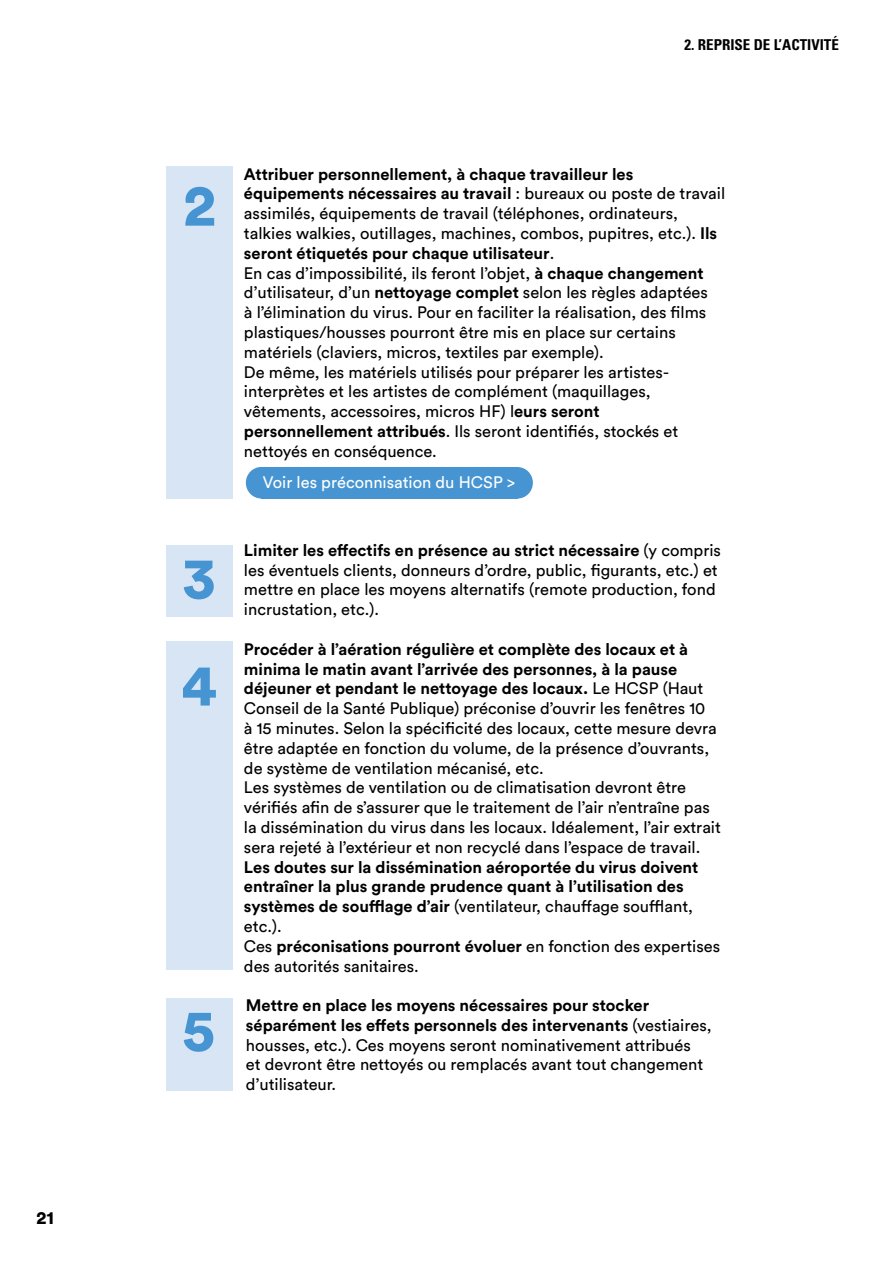
<style>
.page{position:relative;width:893px;height:1263px;background:#fff}
.page>*{position:absolute;margin:0;border:0;box-sizing:border-box;transform-origin:0 0}
.t1{font:900 58.5px/106.9px "Circular Std";color:#4695d2}
.t2{font:900 18px "Circular Std";color:#000}
.t3{font:16.5px/19.8px "Circular Std";color:#000}
.t4{font:700 16.5px/19.8px "Circular Std";color:#000}
.t5{font:16.5px "Circular Std";color:#fff}
.t6{font:700 condensed 15px "Univers LT Std";color:#000}
.s1{font-weight:700}
.s2{font-weight:400}
</style>
<div class="page">
<div style="left:166px;top:166px;width:67px;height:332px;background:#d8e5f4"></div>
<div style="left:166px;top:545px;width:67px;height:72px;background:#d8e5f4"></div>
<div style="left:166px;top:642px;width:67px;height:328px;background:#d8e5f4"></div>
<div style="left:246px;top:467px;width:30px;height:31px;background:#4695d2;border-radius:50%"></div>
<div style="left:261px;top:467px;width:257px;height:31px;background:#4695d2"></div>
<div style="left:502px;top:467px;width:31px;height:31px;background:#4695d2;border-radius:50%"></div>
<div style="left:166px;top:997px;width:67px;height:93px;background:#d8e5f4"></div>
<p class="t2" style="left:37px;top:1205px;width:19px">21</p>
<p class="t6" style="left:685px;top:36px;width:156px">2. REPRISE DE L’ACTIVITÉ</p>
<h1 class="t1" style="left:184px;top:150px;width:34px">2</h1>
<h1 class="t1" style="left:181px;top:523px;width:37px">3<br>4</h1>
<h1 class="t1" style="left:182px;top:975px;width:34px">5</h1>
<p class="t3" style="left:244px;top:164px;width:483px"><span class="s1">Attribuer personnellement, à chaque travailleur les équipements nécessaires au travail</span> : bureaux ou poste de travail assimilés, équipements de travail (téléphones, ordinateurs, talkies walkies, outillages, machines, combos, pupitres, etc.). <span class="s1">Ils seront étiquetés pour chaque utilisateur</span>.<br>En cas d’impossibilité, ils feront l’objet, <span class="s1">à chaque changement </span>d’utilisateur, d’un <span class="s1">nettoyage complet</span> selon les règles adaptées<br>à l’élimination du virus. Pour en faciliter la réalisation, des films plastiques/housses pourront être mis en place sur certains matériels (claviers, micros, textiles par exemple).<br>De même, les matériels utilisés pour préparer les artistes&shy;interprètes et les artistes de complément (maquillages, vêtements, accessoires, micros HF) l<span class="s1">eurs seront personnellement attribués</span>. Ils seront identifiés, stockés et nettoyés en conséquence.</p>
<p class="t5" style="left:263px;top:473px;width:254px">Voir les préconnisation du HCSP &gt;</p>
<p class="t3" style="left:244px;top:540px;width:479px"><span class="s1">Limiter les effectifs en présence au strict nécessaire</span> (y compris les éventuels clients, donneurs d’ordre, public, figurants, etc.) et mettre en place les moyens alternatifs (remote production, fond incrustation, etc.).</p>
<p class="t3" style="left:244px;top:639px;width:478px"><span class="s1">Procéder à l’aération régulière et complète des locaux et à minima le matin avant l’arrivée des personnes, à la pause déjeuner et pendant le nettoyage des locaux.</span> Le HCSP (Haut Conseil de la Santé Publique) préconise d’ouvrir les fenêtres 10<br>à 15 minutes. Selon la spécificité des locaux, cette mesure devra être adaptée en fonction du volume, de la présence d’ouvrants, de système de ventilation mécanisé, etc.<br>Les systèmes de ventilation ou de climatisation devront être vérifiés afin de s’assurer que le traitement de l’air n’entraîne pas la dissémination du virus dans les locaux. Idéalement, l’air extrait sera rejeté à l’extérieur et non recyclé dans l’espace de travail.</p>
<p class="t4" style="left:244px;top:856px;width:478px">Les doutes sur la dissémination aéroportée du virus doivent entraîner la plus grande prudence quant à l’utilisation des systèmes de soufflage d’air <span class="s2">(ventilateur, chauffage soufflant, etc.).<br>Ces</span> préconisations pourront évoluer <span class="s2">en fonction des expertises des autorités sanitaires.</span></p>
<p class="t3" style="left:246px;top:995px;width:467px"><span class="s1">Mettre en place les moyens nécessaires pour stocker séparément les effets personnels des intervenants</span> (vestiaires, housses, etc.). Ces moyens seront nominativement attribués<br>et devront être nettoyés ou remplacés avant tout changement d’utilisateur.</p>
</div>
